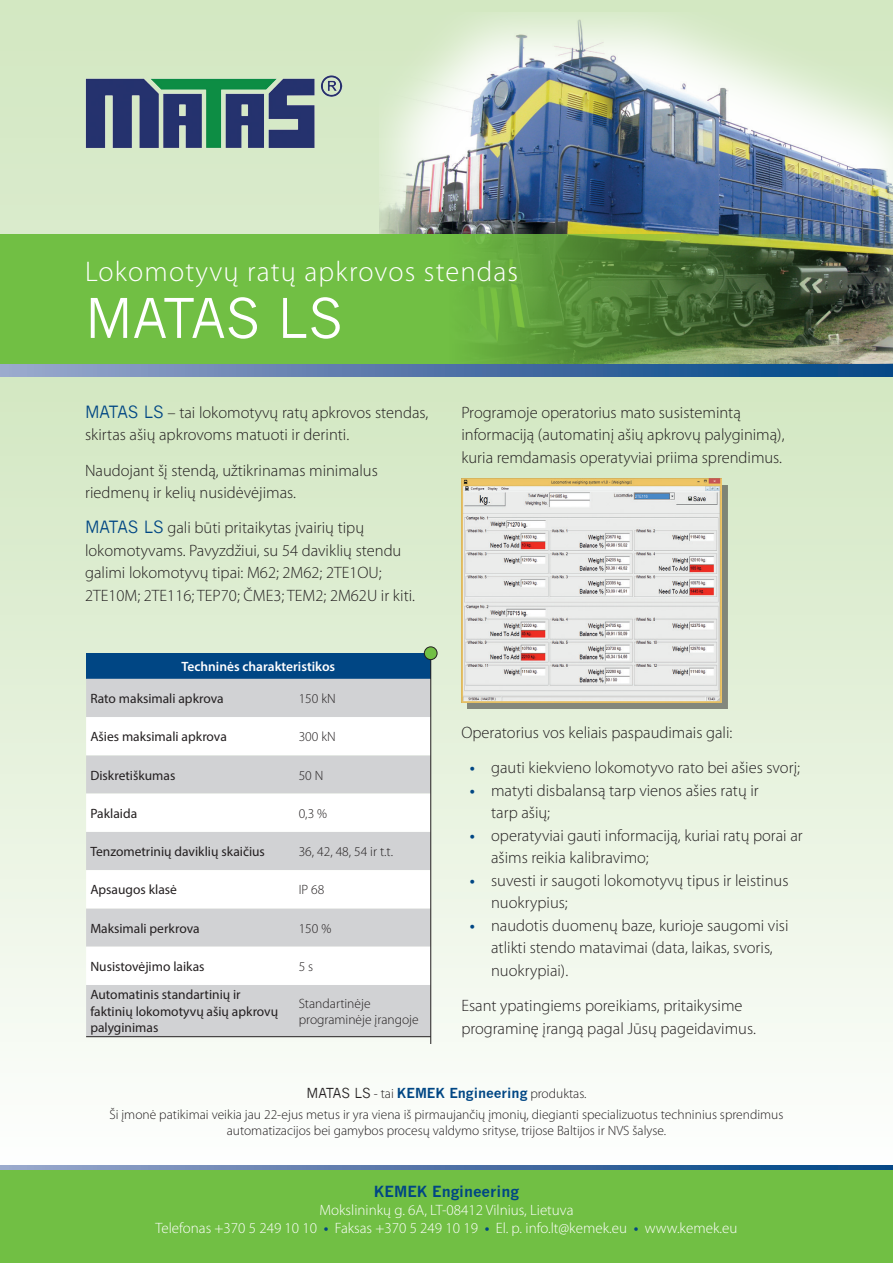
<style>
.page{position:relative;width:893px;height:1263px;background:#d5e9c6}
.page>*{position:absolute;margin:0;border:0;box-sizing:border-box;transform-origin:0 0}
.t1{font:54px "News Gothic";color:#fff}
.t2{font:300 28.5px "Myriad Pro";letter-spacing:.04em;color:#fff}
.t3{font:300 16.5px/22.5px "Myriad Pro";color:#231f20}
.t4{font:300 15px/18px "Myriad Pro";color:#fff;text-align:center}
.t5{font:700 15px "News Gothic";color:#004684}
.t6{font:300 13.5px/16.5px "Myriad Pro";color:#231f20;text-align:center}
.t7{font:13.5px/16.5px "Myriad Pro";color:#231f20}
.t8{font:700 13.5px "News Gothic";color:#004684}
.t9{font:600 13.5px "Myriad Pro";color:#fff}
.s1{font-family:"News Gothic";font-weight:400;color:#004684}
.s2{font-weight:600;color:#004684}
.s3{font-weight:400;color:#231f20}
.s4{font-family:"Myriad Pro";font-weight:300;color:#231f20}
</style>
<div class="page">
<div style="left:0;top:364px;width:893px;height:811px;background:linear-gradient(to bottom,#d0e5c0,#fefffe)"></div>
<svg style="left:0;top:364px;width:893px;height:12px;background:#4d74a7"></svg>
<div style="left:0;top:1169px;width:893px;height:94px;background:#71bf44"></div>
<svg style="left:0;top:1165px;width:893px;height:4px;background:#4d74a7"></svg>
<img style="left:85px;top:75px;width:257px;height:73px">
<img style="left:379px;top:19px;width:514px;height:215px">
<svg style="left:0;top:234px;width:893px;height:130px;background:#659f41"></svg>
<div style="left:86px;top:653px;width:345px;height:26px;background:#004684"></div>
<div style="left:86px;top:679px;width:344px;height:357px;background:#d1d2d4"></div>
<svg style="left:86px;top:717px;width:344px;height:268px;background:#ebebec"></svg>
<hr style="left:86px;top:1036px;width:345px;height:1px;background:#231f20">
<hr style="left:430px;top:655px;width:1px;height:389px;background:#231f20">
<div style="left:424px;top:647px;width:13px;height:13px;background:#71bf44;border-radius:50%"></div>
<div style="left:424px;top:647px;width:13px;height:13px;border:1px solid #231f20;border-radius:50%"></div>
<div style="left:467px;top:485px;width:261px;height:224px;background:#83877c"></div>
<img style="left:461px;top:479px;width:261px;height:224px">
<h2 class="t2" style="left:85px;top:254px;width:435px">Lokomotyvų ratų apkrovos stendas</h2>
<h1 class="t1" style="left:85px;top:287px;width:260px">MATAS LS</h1>
<p class="t3" style="left:85px;top:401px;width:345px"><span class="s1">MATAS LS</span> – tai lokomotyvų ratų apkrovos stendas, skirtas ašių apkrovoms matuoti ir derinti.</p>
<p class="t3" style="left:85px;top:459px;width:294px">Naudojant šį stendą, užtikrinamas minimalus riedmenų ir kelių nusidėvėjimas.</p>
<p class="t3" style="left:85px;top:516px;width:332px"><span class="s1">MATAS LS</span> gali būti pritaikytas įvairių tipų lokomotyvams. Pavyzdžiui, su 54 daviklių stendu galimi lokomotyvų tipai: M62; 2M62; 2TE1OU; 2TE10M; 2TE116; TEP70; ČME3; TEM2; 2M62U ir kiti.</p>
<p class="t9" style="left:181px;top:658px;width:155px">Techninės charakteristikos</p>
<p class="t7" style="left:90px;top:690px;width:135px">Rato maksimali apkrova</p>
<p class="t6" style="left:299px;top:690px;width:39px">150 kN</p>
<p class="t7" style="left:90px;top:728px;width:138px">Ašies maksimali apkrova</p>
<p class="t6" style="left:299px;top:728px;width:39px">300 kN</p>
<p class="t7" style="left:90px;top:766px;width:87px">Diskretiškumas</p>
<p class="t6" style="left:299px;top:767px;width:26px">50 N</p>
<p class="t7" style="left:90px;top:805px;width:48px">Paklaida</p>
<p class="t6" style="left:299px;top:805px;width:30px">0,3 %</p>
<p class="t7" style="left:90px;top:843px;width:176px">Tenzometrinių daviklių skaičius</p>
<p class="t6" style="left:299px;top:843px;width:96px">36, 42, 48, 54 ir t.t.</p>
<p class="t7" style="left:90px;top:881px;width:88px">Apsaugos klasė</p>
<p class="t6" style="left:299px;top:881px;width:27px">IP 68</p>
<p class="t7" style="left:90px;top:920px;width:111px">Maksimali perkrova</p>
<p class="t6" style="left:299px;top:920px;width:34px">150 %</p>
<p class="t7" style="left:90px;top:958px;width:116px">Nusistovėjimo laikas</p>
<p class="t6" style="left:299px;top:958px;width:16px">5 s</p>
<p class="t7" style="left:90px;top:986px;width:189px">Automatinis standartinių ir faktinių lokomotyvų ašių apkrovų palyginimas</p>
<p class="t6" style="left:299px;top:995px;width:122px;text-align:left">Standartinėje programinėje įrangoje</p>
<p class="t3" style="left:461px;top:401px;width:325px">Programoje operatorius mato susistemintą informaciją (automatinį ašių apkrovų palyginimą), kuria remdamasis operatyviai priima sprendimus.</p>
<p class="t3" style="left:461px;top:721px;width:273px">Operatorius vos keliais paspaudimais gali:</p>
<p class="t3" style="left:470px;top:756px;width:332px"><span class="s2">•</span> gauti kiekvieno lokomotyvo rato bei ašies svorį;</p>
<p class="t3" style="left:491px;top:779px;width:269px;text-indent:-21px"><span class="s2">•</span> matyti disbalansą tarp vienos ašies ratų ir tarp ašių;</p>
<p class="t3" style="left:491px;top:824px;width:313px;text-indent:-21px"><span class="s2">•</span> operatyviai gauti informaciją, kuriai ratų porai ar ašims reikia kalibravimo;</p>
<p class="t3" style="left:491px;top:869px;width:299px;text-indent:-21px"><span class="s2">•</span> suvesti ir saugoti lokomotyvų tipus ir leistinus nuokrypius;</p>
<p class="t3" style="left:491px;top:914px;width:299px;text-indent:-21px"><span class="s2">•</span> naudotis duomenų baze, kurioje saugomi visi atlikti stendo matavimai (data, laikas, svoris, nuokrypiai).</p>
<p class="t3" style="left:461px;top:994px;width:296px">Esant ypatingiems poreikiams, pritaikysime programinę įrangą pagal Jūsų pageidavimus.</p>
<p class="t8" style="left:306px;top:1085px;width:282px"><span class="s3">MATAS LS</span> <span class="s4">- tai</span> KEMEK Engineering <span class="s4">produktas.</span></p>
<p class="t6" style="left:109px;top:1106px;width:676px">Ši įmonė patikimai veikia jau 22-ejus metus ir yra viena iš pirmaujančių įmonių, diegianti specializuotus techninius sprendimus automatizacijos bei gamybos procesų valdymo srityse, trijose Baltijos ir NVS šalyse.</p>
<p class="t5" style="left:374px;top:1182px;width:146px">KEMEK Engineering</p>
<p class="t4" style="left:155px;top:1201px;width:583px">Mokslininkų g. 6A, LT-08412 Vilnius, Lietuva<br>Telefonas +370 5 249 10 10 <span class="s2">•</span> Faksas +370 5 249 10 19 <span class="s2">•</span> El. p. info.lt@kemek.eu <span class="s2">•</span> www.kemek.eu</p>
</div>
